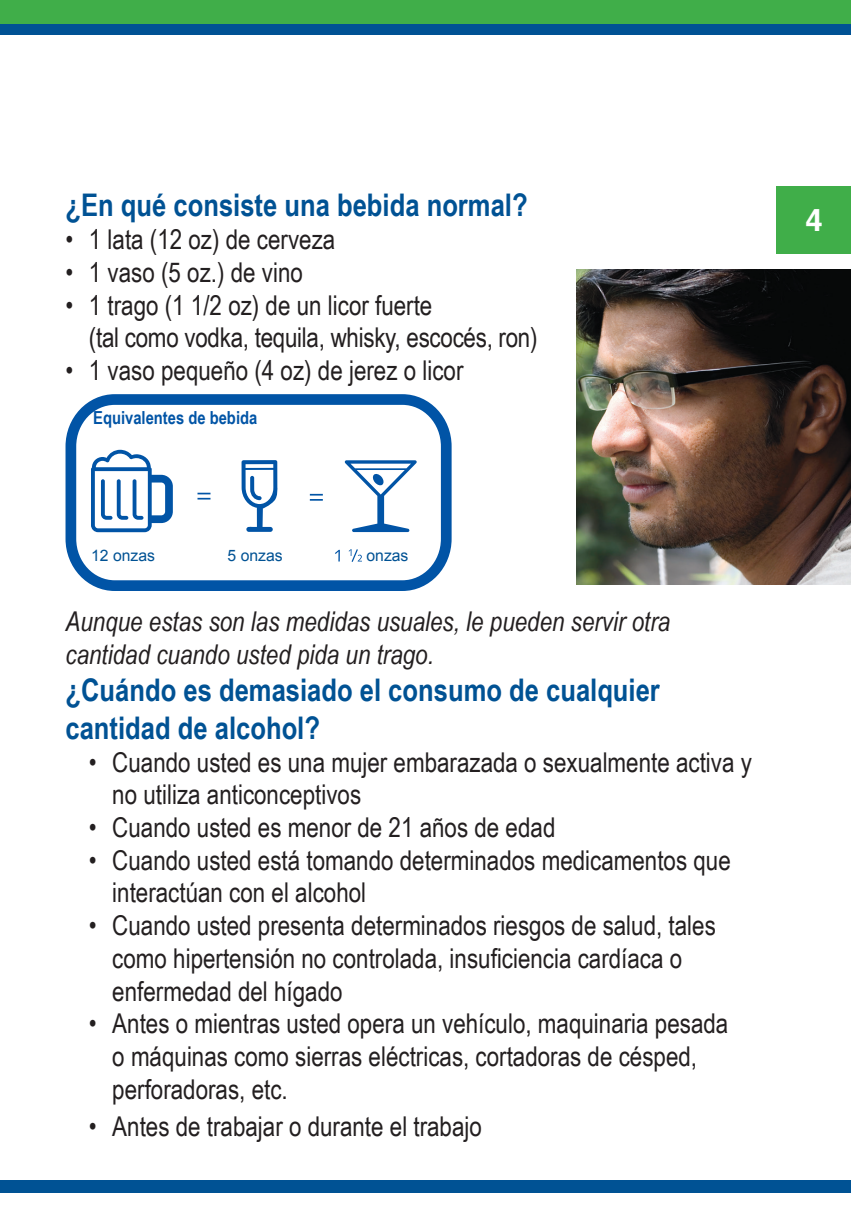
<style>
.page{position:relative;width:851px;height:1215px;background:#fff}
.page>*{position:absolute;margin:0;border:0;box-sizing:border-box;transform-origin:0 0}
.t1{font:700 31.28px/37.4px "Arial Narrow";color:#005294}
.t2{font:700 31.28px "Helvetica";color:#fff}
.t3{font:27.22px/32.9px "Arial Narrow";color:#231f20}
.t4{font:italic 27.22px/32.9px "Arial Narrow";color:#231f20}
.t5{font:700 18px "Arial Narrow";color:#0154a6}
.t6{font:15.75px "Arial";color:#005294}
</style>
<div class="page">
<img style="left:577px;top:269px;width:273px;height:315px">
<div style="left:65px;top:394px;width:386px;height:197px;border:11px solid #0154a6;border-radius:45px"></div>
<svg style="left:197px;top:493px;width:13px;height:7px"></svg>
<svg style="left:310px;top:494px;width:13px;height:7px"></svg>
<svg style="left:91px;top:450px;width:82px;height:82px"></svg>
<svg style="left:241px;top:460px;width:37px;height:68px"></svg>
<div style="left:246px;top:527px;width:27px;height:5px;background:#0154a6;border-radius:2px"></div>
<svg style="left:344px;top:460px;width:73px;height:72px"></svg>
<svg style="left:335px;top:550px;width:5px;height:12px"></svg>
<svg style="left:348px;top:549px;width:14px;height:13px"></svg>
<div style="left:777px;top:187px;width:73px;height:67px;background:#40ae49"></div>
<div style="left:0;top:11px;width:850px;height:23px;background:#005294"></div>
<div style="left:0;top:0;width:850px;height:24px;background:#40ae49"></div>
<div style="left:0;top:1180px;width:850px;height:13px;background:#005294"></div>
<p class="t1" style="left:65px;top:185px;width:463px">¿En qué consiste una bebida normal?</p>
<p class="t3" style="left:65px;top:222px;width:271px">• 1 lata (12 oz) de cerveza</p>
<p class="t3" style="left:65px;top:255px;width:239px">• 1 vaso (5 oz.) de vino</p>
<p class="t3" style="left:89px;top:288px;width:450px;text-indent:-23px">• 1 trago (1 1/2 oz) de un licor fuerte<br>(tal como vodka, tequila, whisky, escocés, ron)</p>
<p class="t3" style="left:65px;top:353px;width:399px">• 1 vaso pequeño (4 oz) de jerez o licor</p>
<p class="t5" style="left:93px;top:404px;width:166px">Equivalentes de bebida</p>
<p class="t6" style="left:91px;top:545px;width:65px">12 onzas</p>
<p class="t6" style="left:227px;top:545px;width:57px">5 onzas</p>
<p class="t6" style="left:366px;top:545px;width:44px">onzas</p>
<p class="t4" style="left:65px;top:605px;width:606px">Aunque estas son las medidas usuales, le pueden servir otra cantidad cuando usted pida un trago.</p>
<p class="t1" style="left:65px;top:670px;width:596px">¿Cuándo es demasiado el consumo de cualquier cantidad de alcohol?</p>
<p class="t3" style="left:112px;top:744px;width:641px;text-indent:-23px">• Cuando usted es una mujer embarazada o sexualmente activa y no utiliza anticonceptivos</p>
<p class="t3" style="left:89px;top:810px;width:468px">• Cuando usted es menor de 21 años de edad</p>
<p class="t3" style="left:112px;top:843px;width:620px;text-indent:-23px">• Cuando usted está tomando determinados medicamentos que interactúan con el alcohol</p>
<p class="t3" style="left:112px;top:908px;width:605px;text-indent:-23px">• Cuando usted presenta determinados riesgos de salud, tales como hipertensión no controlada, insuficiencia cardíaca o enfermedad del hígado</p>
<p class="t3" style="left:112px;top:1006px;width:617px;text-indent:-23px">• Antes o mientras usted opera un vehículo, maquinaria pesada o máquinas como sierras eléctricas, cortadoras de césped, perforadoras, etc.</p>
<p class="t3" style="left:89px;top:1109px;width:394px">• Antes de trabajar o durante el trabajo</p>
<p class="t2" style="left:805px;top:192px;width:19px">4</p>
</div>
